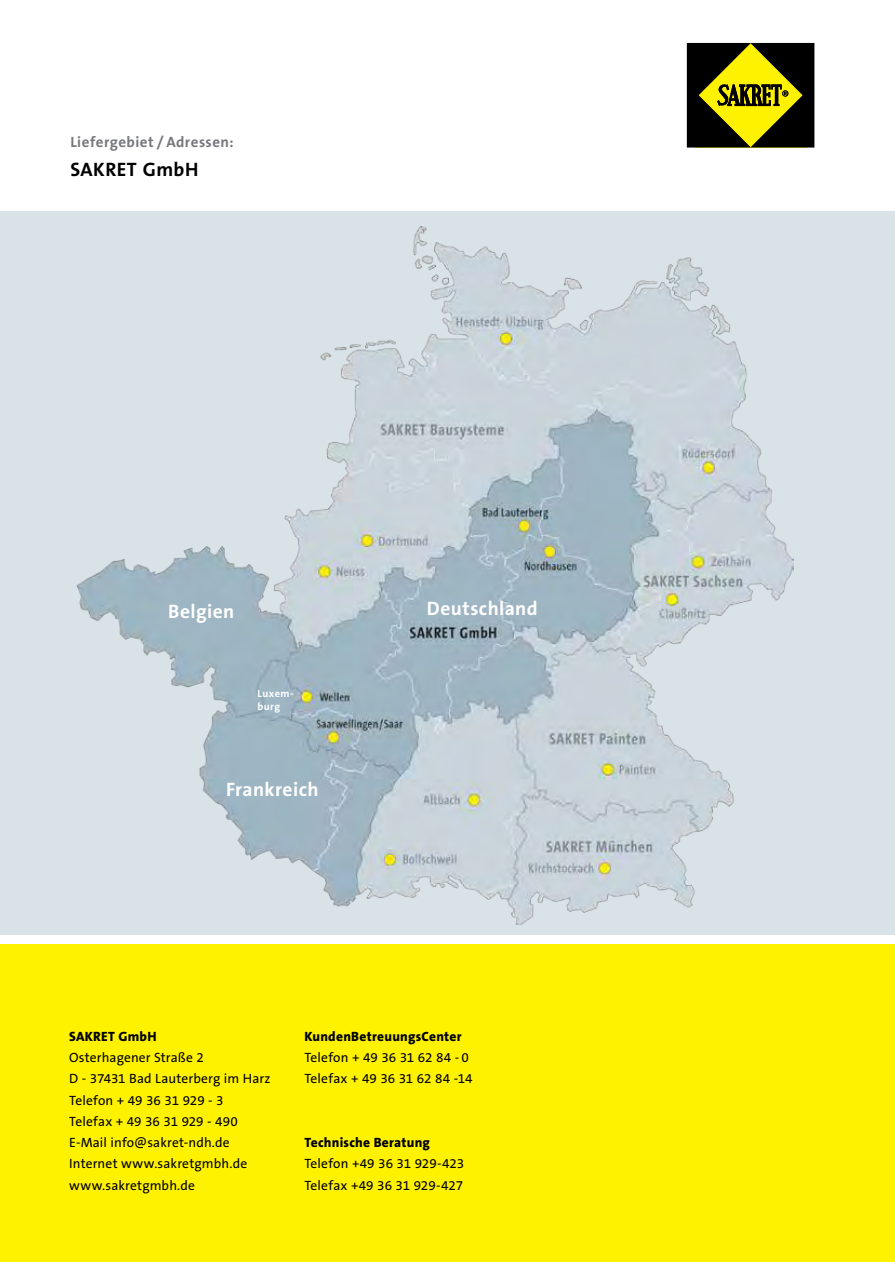
<style>
.page{position:relative;width:895px;height:1262px;background:#fff}
.page>*{position:absolute;margin:0;border:0;box-sizing:border-box;transform-origin:0 0}
.t1{font:700 19.5px "The Sans B7";letter-spacing:.025em;color:#fff}
.t2{font:700 19.5px "The Sans B7";letter-spacing:.025em;color:#000}
.t3{font:700 15px "The Sans B7";letter-spacing:.03em;color:#77787b}
.t4{font:13.5px/21.3px "The Sans B5 Plain";letter-spacing:.01em;color:#000}
.t5{font:800 13.5px "The Sans B8";letter-spacing:.02em;color:#000}
.t6{font:700 10.5px/12.1px "The Sans B7";letter-spacing:.045em;color:#fff}
</style>
<div class="page">
<div style="left:0;top:211px;width:895px;height:723px;background:#d8e2e7"></div>
<img style="left:76px;top:226px;width:717px;height:698px">
<div style="left:0;top:944px;width:895px;height:317px;background:#fff200"></div>
<svg style="left:687px;top:43px;width:127px;height:104px;background:#565200"></svg>
<p class="t3" style="left:70px;top:134px;width:165px">Liefergebiet / Adressen:</p>
<h1 class="t2" style="left:70px;top:159px;width:129px">SAKRET GmbH</h1>
<h1 class="t1" style="left:168px;top:600px;width:68px">Belgien</h1>
<p class="t6" style="left:257px;top:688px;width:38px">Luxem&shy;burg</p>
<h1 class="t1" style="left:226px;top:778px;width:94px">Frankreich</h1>
<h1 class="t1" style="left:427px;top:597px;width:112px">Deutschland</h1>
<p class="t5" style="left:69px;top:1028px;width:89px">SAKRET GmbH</p>
<p class="t4" style="left:69px;top:1047px;width:203px">Osterhagener Straße 2<br>D - 37431 Bad Lauterberg im Harz<br>Telefon + 49 36 31 929 - 3<br>Telefax + 49 36 31 929 - 490<br>E-Mail info@sakret-ndh.de<br>Internet www.sakretgmbh.de www.sakretgmbh.de</p>
<p class="t5" style="left:304px;top:1028px;width:159px">KundenBetreuungsCenter</p>
<p class="t4" style="left:304px;top:1047px;width:170px">Telefon + 49 36 31 62 84 - 0<br>Telefax + 49 36 31 62 84 -14</p>
<p class="t5" style="left:304px;top:1135px;width:127px">Technische Beratung</p>
<p class="t4" style="left:304px;top:1153px;width:161px">Telefon +49 36 31 929-423<br>Telefax +49 36 31 929-427</p>
</div>
